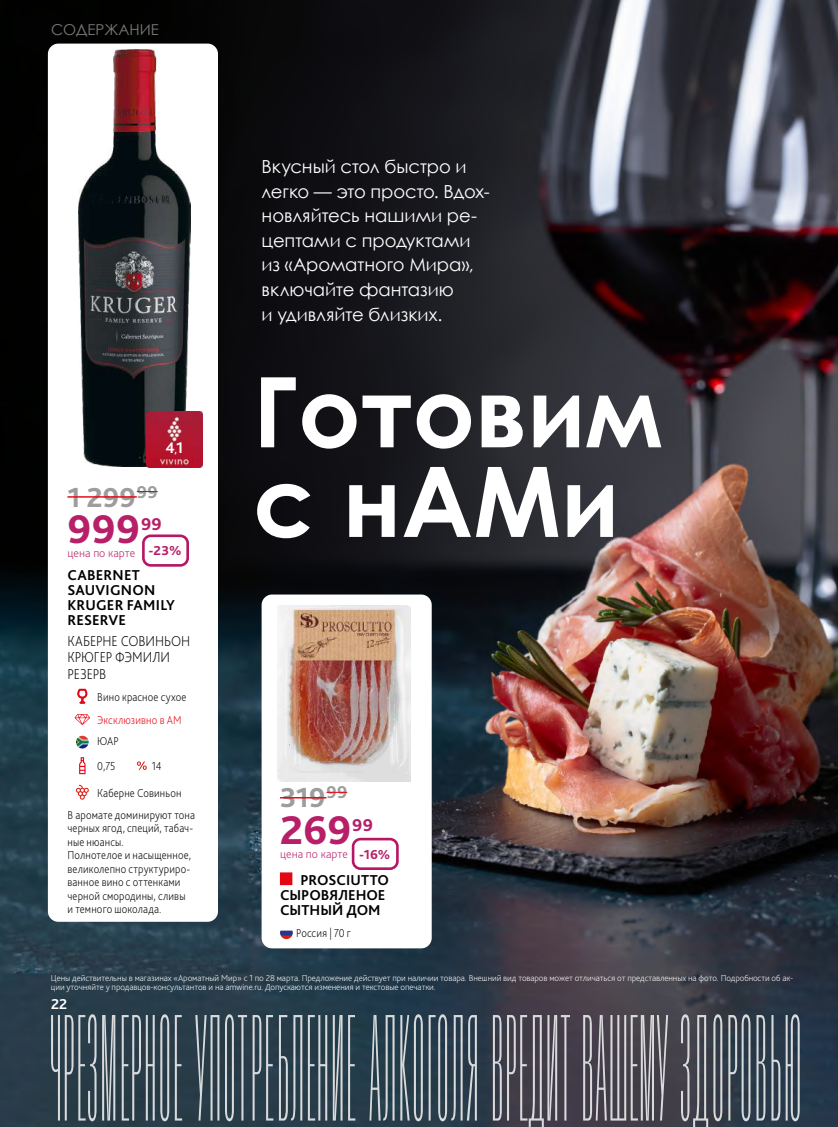
<style>
.page{position:relative;width:838px;height:1127px;background:#fff}
.page>*{position:absolute;margin:0;border:0;box-sizing:border-box;transform-origin:0 0}
.t1{font:700 97.35px/89.6px "Century Gothic";color:#fff}
.t2{font:800 42px "Bliss Pro";letter-spacing:.005em;color:#b72068}
.t3{font:800 28.8px "Bliss Pro";letter-spacing:.01em;color:#9d9d9c}
.t4{font:18px/24.6px "Century Gothic";letter-spacing:-.005em;color:#fff}
.t5{font:800 18px "Bliss Pro";color:#b72068}
.t6{font:700 16.05px "Bliss Pro";color:#fff}
.t7{font:700 15px/15px "Bliss Pro";letter-spacing:.005em;color:#000}
.t8{font:200 15px/16.5px "Bliss Pro";letter-spacing:-.005em;color:#000;scale:.9 1}
.t9{font:15px "Century Gothic";color:#76797b}
.t10{font:700 15px "Bliss Pro";color:#fff}
.t11{font:800 13.65px "Bliss Pro";color:#b72068}
.t12{font:200 12px/13.5px "Bliss Pro";letter-spacing:.015em;color:#000;scale:.9 1}
.t13{font:200 12px "Bliss Pro";color:#b72068}
.t14{font:200 12px "Bliss Pro";letter-spacing:.015em;color:#e30613;scale:.9 1}
.t15{font:200 9px/9px "Bliss Pro";letter-spacing:-.01em;color:#fff}
.s1{font-size:10.05px}
</style>
<div class="page">
<img style="left:0;top:0;width:838px;height:1127px">
<div style="left:261px;top:594px;width:171px;height:354px;background:#fff;border-radius:10px"></div>
<img style="left:277px;top:605px;width:134px;height:176px">
<div style="left:48px;top:44px;width:170px;height:878px;background:#fff;border-radius:10px"></div>
<img style="left:78px;top:50px;width:112px;height:417px">
<hr style="left:67px;top:496px;width:70px;height:2px;background:#e30613">
<svg style="left:137px;top:491px;width:21px;height:1px"></svg>
<svg style="left:77px;top:689px;width:10px;height:15px"></svg>
<svg style="left:75px;top:714px;width:15px;height:11px"></svg>
<svg style="left:76px;top:736px;width:13px;height:12px"></svg>
<svg style="left:79px;top:757px;width:7px;height:17px"></svg>
<svg style="left:137px;top:761px;width:10px;height:9px"></svg>
<svg style="left:76px;top:785px;width:13px;height:15px"></svg>
<img style="left:147px;top:412px;width:55px;height:55px">
<svg style="left:51px;top:1014px;width:45px;height:107px;background:#55646d"></svg>
<svg style="left:102px;top:1015px;width:13px;height:105px"></svg>
<svg style="left:122px;top:1014px;width:47px;height:107px;background:#596871"></svg>
<svg style="left:175px;top:1015px;width:7px;height:105px"></svg>
<svg style="left:195px;top:1015px;width:24px;height:105px;background:#5a6871"></svg>
<svg style="left:225px;top:1014px;width:48px;height:107px;background:#53636c"></svg>
<svg style="left:279px;top:1015px;width:23px;height:105px;background:#5f6e77"></svg>
<svg style="left:308px;top:1015px;width:19px;height:105px;background:#5e6e77"></svg>
<svg style="left:333px;top:1015px;width:9px;height:105px"></svg>
<svg style="left:348px;top:1015px;width:7px;height:105px"></svg>
<svg style="left:369px;top:1015px;width:25px;height:105px;background:#586a74"></svg>
<svg style="left:400px;top:1014px;width:77px;height:107px;background:#596873"></svg>
<svg style="left:756px;top:1015px;width:9px;height:105px"></svg>
<svg style="left:493px;top:1015px;width:77px;height:112px;background:#69666f"></svg>
<svg style="left:583px;top:1015px;width:85px;height:105px;background:#736f76"></svg>
<svg style="left:681px;top:1014px;width:41px;height:113px;background:#65676f"></svg>
<svg style="left:728px;top:1014px;width:22px;height:107px;background:#616b74"></svg>
<svg style="left:771px;top:1014px;width:28px;height:107px;background:#5e6a77"></svg>
<div style="left:142px;top:534px;width:47px;height:33px;border:3px solid #b61664;border-radius:7px"></div>
<hr style="left:280px;top:797px;width:46px;height:1px;background:#e30613">
<svg style="left:326px;top:792px;width:21px;height:1px"></svg>
<svg style="left:280px;top:930px;width:13px;height:9px"></svg>
<div style="left:352px;top:838px;width:47px;height:32px;border:3px solid #b61664;border-radius:7px"></div>
<h3 class="t9" style="left:51px;top:19px;width:109px">СОДЕРЖАНИЕ</h3>
<h3 class="t6" style="left:165px;top:438px;width:20px">4<span class="s1">,</span>1</h3>
<h3 class="t3" style="left:67px;top:479px;width:92px">1 299<sup>99</sup></h3>
<h2 class="t2" style="left:67px;top:503px;width:74px">999</h2>
<h3 class="t5" style="left:141px;top:513px;width:22px">99</h3>
<h3 class="t13" style="left:67px;top:545px;width:69px">цена по карте</h3>
<h3 class="t7" style="left:67px;top:567px;width:109px">CABERNET<br>SAUVIGNON<br>KRUGER FAMILY<br>RESERVE</h3>
<h3 class="t8" style="left:67px;top:632px;width:138px">КАБЕРНЕ СОВИНЬОН<br>КРЮГЕР ФЭМИЛИ<br>РЕЗЕРВ</h3>
<h3 class="t12" style="left:97px;top:689px;width:101px">Вино красное сухое</h3>
<h3 class="t14" style="left:97px;top:712px;width:95px">Эксклюзивно в АМ</h3>
<h3 class="t12" style="left:97px;top:729px;width:25px;line-height:24.6px">ЮАР<br>0,75</h3>
<h3 class="t11" style="left:148px;top:542px;width:35px">-23%</h3>
<h3 class="t12" style="left:152px;top:759px;width:12px">14</h3>
<h3 class="t12" style="left:67px;top:781px;width:143px;line-height:22.4px;text-indent:30px">Каберне Совиньон<br>В аромате доминируют тона</h3>
<h3 class="t12" style="left:67px;top:821px;width:141px">черных ягод, специй, табач&shy;ные нюансы.<br>Полнотелое и насыщенное, великолепно структуриро&shy;ванное вино с оттенками черной смородины, сливы и темного шоколада.</h3>
<h3 class="t4" style="left:261px;top:154px;width:230px">Вкусный стол быстро и легко — это просто. Вдох&shy;новляйтесь нашими ре&shy;цептами с продуктами из «Ароматного Мира», включайте фантазию<br>и удивляйте близких.</h3>
<h1 class="t1" style="left:253px;top:363px;width:410px">Готовим с нАМи</h1>
<h3 class="t3" style="left:280px;top:780px;width:69px">319<sup>99</sup></h3>
<h2 class="t2" style="left:280px;top:804px;width:73px">269</h2>
<h3 class="t5" style="left:352px;top:813px;width:22px">99</h3>
<h3 class="t13" style="left:280px;top:846px;width:69px">цена по карте</h3>
<h3 class="t7" style="left:280px;top:872px;width:110px;text-indent:20px">PROSCIUTTO<br>СЫРОВЯЛЕНОЕ<br>СЫТНЫЙ ДОМ</h3>
<h3 class="t12" style="left:296px;top:926px;width:62px">Россия | 70 г</h3>
<h3 class="t11" style="left:359px;top:846px;width:33px">-16%</h3>
<p class="t15" style="left:51px;top:973px;width:744px">Цены действительны в магазинах «Ароматный Мир» с 1 по 28 марта. Предложение действует при наличии товара. Внешний вид товаров может отличаться от представленных на фото. Подробности об ак&shy;ции уточняйте у продавцов-консультантов и на amwine.ru. Допускаются изменения и текстовые опечатки.</p>
<h3 class="t10" style="left:51px;top:995px;width:18px">22</h3>
</div>
